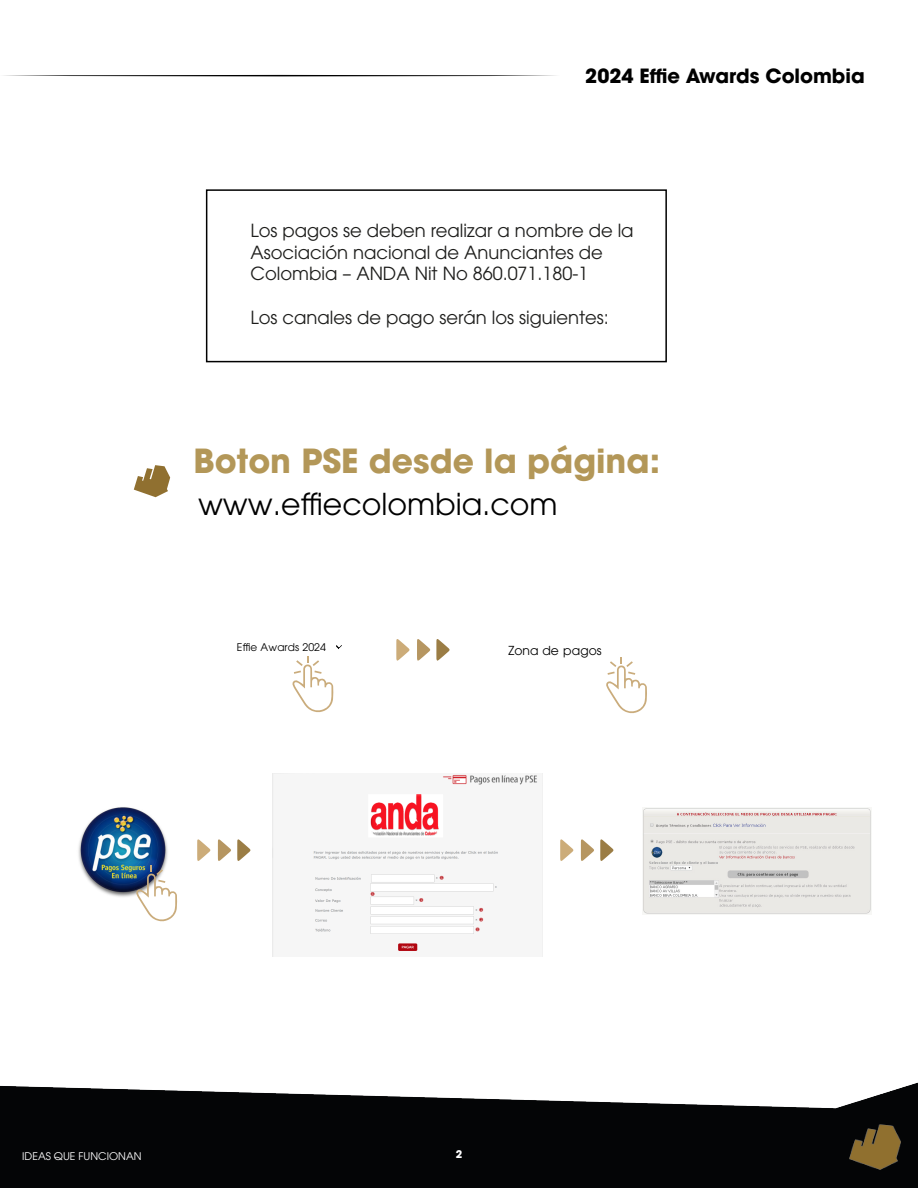
<style>
.page{position:relative;width:918px;height:1188px;background:#fff}
.page>*{position:absolute;margin:0;border:0;box-sizing:border-box;transform-origin:0 0}
.t1{font:700 33px "ITC Avant Garde Std";color:#b39758}
.t2{font:30px "ITC Avant Garde Std";color:#000}
.t3{font:700 19.5px "ITC Avant Garde Std";color:#000}
.t4{font:18px/21.6px "ITC Avant Garde Std";color:#1d1d1b}
.t5{font:12.3px "ITC Avant Garde Std";letter-spacing:.01em;color:#000}
.t6{font:10.5px "ITC Avant Garde Std";color:#fff}
.t7{font:10.5px "ITC Avant Garde Std";letter-spacing:.01em;color:#000}
.t8{font:700 10.5px "ITC Avant Garde Std";color:#fff}
</style>
<div class="page">
<div style="left:206px;top:189px;width:461px;height:173px;border:2px solid #000"></div>
<img style="left:78px;top:807px;width:90px;height:90px">
<svg style="left:136px;top:865px;width:41px;height:56px"></svg>
<svg style="left:197px;top:839px;width:14px;height:22px"></svg>
<svg style="left:218px;top:839px;width:13px;height:22px"></svg>
<svg style="left:237px;top:839px;width:14px;height:22px"></svg>
<svg style="left:396px;top:639px;width:14px;height:22px"></svg>
<svg style="left:417px;top:639px;width:33px;height:22px"></svg>
<svg style="left:560px;top:839px;width:14px;height:22px"></svg>
<svg style="left:581px;top:839px;width:13px;height:22px"></svg>
<svg style="left:600px;top:839px;width:14px;height:22px"></svg>
<img style="left:642px;top:807px;width:230px;height:107px">
<svg style="left:292px;top:656px;width:41px;height:56px"></svg>
<svg style="left:606px;top:657px;width:41px;height:56px"></svg>
<img style="left:273px;top:774px;width:265px;height:182px">
<img style="left:0;top:1082px;width:918px;height:106px">
<img style="left:847px;top:1117px;width:57px;height:59px">
<svg style="left:134px;top:465px;width:36px;height:32px"></svg>
<svg style="left:4px;top:75px;width:552px;height:1px"></svg>
<p class="t3" style="left:585px;top:63px;width:281px">2024 Effie Awards Colombia</p>
<p class="t4" style="left:251px;top:220px;width:385px">Los pagos se deben realizar a nombre de la<br>Asociación nacional de Anunciantes de<br>Colombia – ANDA Nit No 860.071.180-1</p>
<p class="t4" style="left:251px;top:306px;width:360px">Los canales de pago serán los siguientes:</p>
<h1 class="t1" style="left:193px;top:439px;width:468px">Boton PSE desde la página:</h1>
<h2 class="t2" style="left:198px;top:486px;width:361px">www.effiecolombia.com</h2>
<p class="t7" style="left:237px;top:640px;width:91px">Effie Awards 2024</p>
<p class="t5" style="left:508px;top:643px;width:95px">Zona de pagos</p>
<p class="t6" style="left:22px;top:1150px;width:121px">IDEAS QUE FUNCIONAN</p>
<p class="t8" style="left:456px;top:1148px;width:8px">12</p>
</div>
